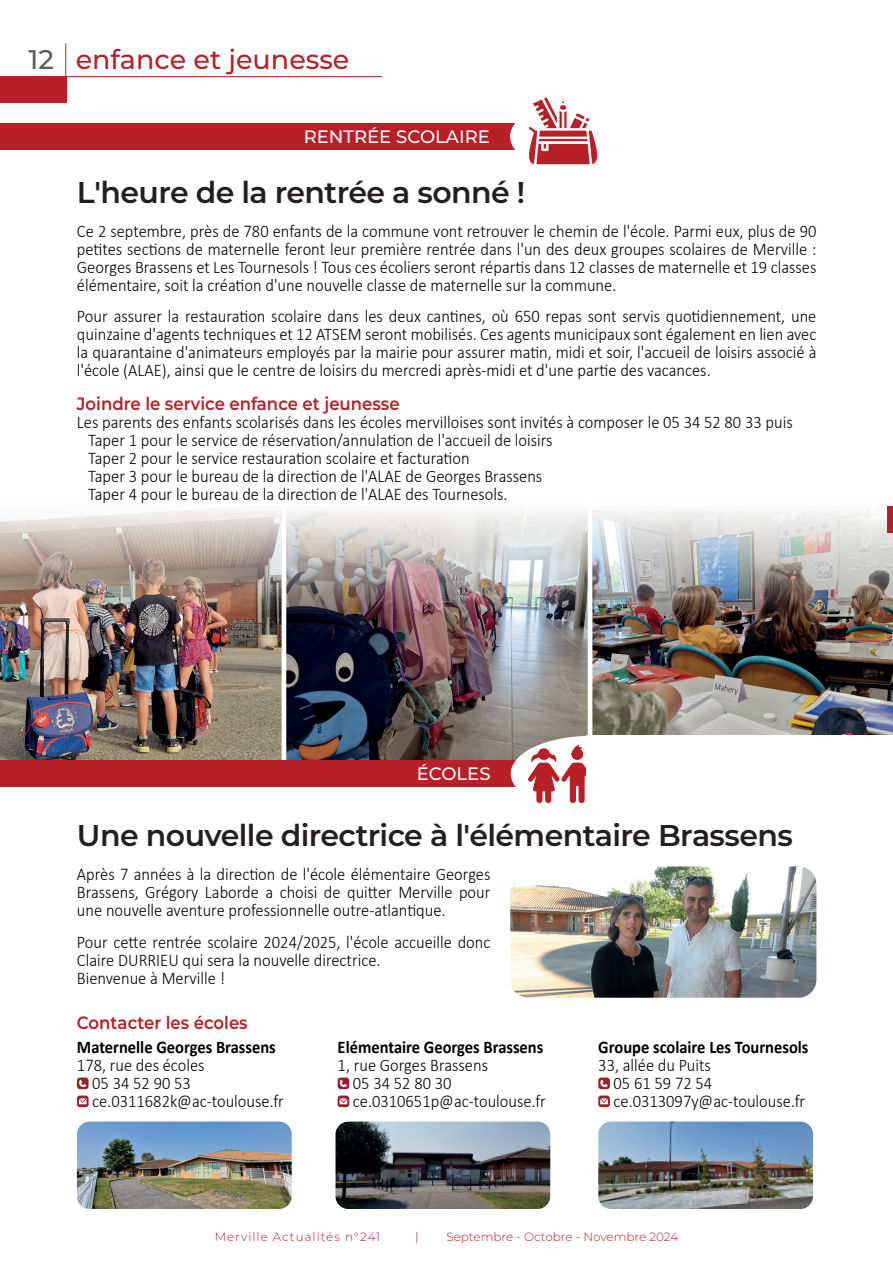
<style>
.page{position:relative;width:893px;height:1263px;background:#fff}
.page>*{position:absolute;margin:0;border:0;box-sizing:border-box;transform-origin:0 0}
.t1{font:600 30px "Montserrat";letter-spacing:-.02em;color:#231f20}
.t2{font:500 27px "Montserrat";color:#b82027}
.t3{font:500 18px "Montserrat";color:#fff}
.t4{font:300 17.85px/18px "Calibri";color:#000;scale:.93 1}
.t5{font:700 17.85px "Calibri";color:#000;scale:.93 1}
.t6{font:600 17.85px "Montserrat";color:#b82027;scale:.93 1}
.t7{font:300 12px "Montserrat";color:#b82027}
.t8{font:300 12px "Montserrat";letter-spacing:.08em;color:#b82027}
.s1{color:#5b5e5f}
</style>
<div class="page">
<img style="left:287px;top:510px;width:300px;height:250px">
<img style="left:592px;top:508px;width:301px;height:227px">
<img style="left:0;top:509px;width:282px;height:251px">
<div style="left:282px;top:489px;width:310px;height:276px;border:4px solid #fff"></div>
<hr style="left:0;top:76px;width:382px;height:1px;background:#b82027">
<div style="left:0;top:76px;width:66px;height:26px;background:#b82027"></div>
<hr style="left:65px;top:43px;width:1px;height:59px;background:#b82027">
<div style="left:0;top:123px;width:536px;height:27px;background:#b82027"></div>
<div style="left:510px;top:99px;width:159px;height:75px;background:#fff;border-radius:50%"></div>
<img style="left:529px;top:97px;width:69px;height:68px">
<div style="left:887px;top:506px;width:6px;height:27px;background:#b82027"></div>
<div style="left:0;top:760px;width:536px;height:27px;background:#b82027"></div>
<div style="left:511px;top:736px;width:159px;height:75px;background:#fff;border-radius:50%"></div>
<img style="left:529px;top:743px;width:57px;height:61px">
<div style="left:587px;top:735px;width:306px;height:67px;background:#fff"></div>
<div style="left:77px;top:1077px;width:12px;height:12px;background:#9c1e2a;border-radius:3px"></div>
<svg style="left:79px;top:1079px;width:7px;height:8px"></svg>
<svg style="left:77px;top:1095px;width:12px;height:12px"></svg>
<svg style="left:79px;top:1098px;width:8px;height:6px"></svg>
<div style="left:338px;top:1077px;width:11px;height:12px;background:#9c1e2a;border-radius:3px"></div>
<svg style="left:339px;top:1079px;width:8px;height:8px"></svg>
<svg style="left:338px;top:1095px;width:11px;height:12px"></svg>
<svg style="left:340px;top:1098px;width:7px;height:6px"></svg>
<div style="left:598px;top:1077px;width:12px;height:12px;background:#9c1e2a;border-radius:3px"></div>
<svg style="left:600px;top:1079px;width:8px;height:8px"></svg>
<svg style="left:598px;top:1095px;width:12px;height:12px"></svg>
<svg style="left:600px;top:1098px;width:8px;height:6px"></svg>
<img style="left:77px;top:1121px;width:215px;height:88px">
<img style="left:335px;top:1121px;width:215px;height:88px">
<img style="left:598px;top:1121px;width:215px;height:88px">
<img style="left:510px;top:866px;width:306px;height:132px">
<h2 class="t2" style="left:28px;top:40px;width:323px"><span class="s1">12</span> enfance et jeunesse</h2>
<p class="t3" style="left:304px;top:124px;width:188px">RENTRÉE SCOLAIRE</p>
<h1 class="t1" style="left:77px;top:171px;width:450px">L'heure de la rentrée a sonné !</h1>
<p class="t4" style="left:77px;top:221px;width:797px;text-align:justify">Ce 2 septembre, près de 780 enfants de la commune vont retrouver le chemin de l'école. Parmi eux, plus de 90 petites sections de maternelle feront leur première rentrée dans l'un des deux groupes scolaires de Merville :<br>Georges Brassens et Les Tournesols ! Tous ces écoliers seront répartis dans 12 classes de maternelle et 19 classes élémentaire, soit la création d'une nouvelle classe de maternelle sur la commune.</p>
<p class="t4" style="left:77px;top:307px;width:797px;text-align:justify">Pour assurer la restauration scolaire dans les deux cantines, où 650 repas sont servis quotidiennement, une quinzaine d'agents techniques et 12 ATSEM seront mobilisés. Ces agents municipaux sont également en lien avec la quarantaine d'animateurs employés par la mairie pour assurer matin, midi et soir, l'accueil de loisirs associé à l'école (ALAE), ainsi que le centre de loisirs du mercredi après-midi et d'une partie des vacances.</p>
<p class="t6" style="left:77px;top:391px;width:349px">Joindre le service enfance et jeunesse</p>
<p class="t4" style="left:88px;top:413px;width:759px;text-indent:-11px">Les parents des enfants scolarisés dans les écoles mervilloises sont invités à composer le 05 34 52 80 33 puis Taper 1 pour le service de réservation/annulation de l'accueil de loisirs<br>Taper 2 pour le service restauration scolaire et facturation<br>Taper 3 pour le bureau de la direction de l'ALAE de Georges Brassens<br>Taper 4 pour le bureau de la direction de l'ALAE des Tournesols.</p>
<p class="t3" style="left:417px;top:761px;width:75px">ÉCOLES</p>
<h1 class="t1" style="left:77px;top:814px;width:717px">Une nouvelle directrice à l'élémentaire Brassens</h1>
<p class="t4" style="left:77px;top:865px;width:446px;text-align:justify">Après 7 années à la direction de l'école élémentaire Georges Brassens, Grégory Laborde a choisi de quitter Merville pour une nouvelle aventure professionnelle outre-atlantique.</p>
<p class="t4" style="left:77px;top:933px;width:446px">Pour cette rentrée scolaire 2024/2025, l'école accueille donc<br>Claire DURRIEU qui sera la nouvelle directrice.<br>Bienvenue à Merville !</p>
<p class="t6" style="left:77px;top:1010px;width:185px">Contacter les écoles</p>
<p class="t5" style="left:77px;top:1034px;width:215px">Maternelle Georges Brassens</p>
<p class="t4" style="left:92px;top:1056px;width:208px;text-indent:-15px">178, rue des écoles<br>05 34 52 90 53 ce.0311682k@ac-toulouse.fr</p>
<p class="t5" style="left:338px;top:1034px;width:223px">Elémentaire Georges Brassens</p>
<p class="t4" style="left:353px;top:1056px;width:209px;text-indent:-15px">1, rue Gorges Brassens<br>05 34 52 80 30 ce.0310651p@ac-toulouse.fr</p>
<p class="t5" style="left:598px;top:1034px;width:228px">Groupe scolaire Les Tournesols</p>
<p class="t4" style="left:614px;top:1056px;width:208px;text-indent:-15px">33, allée du Puits<br>05 61 59 72 54 ce.0313097y@ac-toulouse.fr</p>
<p class="t8" style="left:215px;top:1229px;width:167px">Merville Actualités n°241</p>
<p class="t7" style="left:415px;top:1229px;width:5px">|</p>
<p class="t7" style="left:446px;top:1229px;width:233px">Septembre - Octobre - Novembre 2024</p>
</div>
